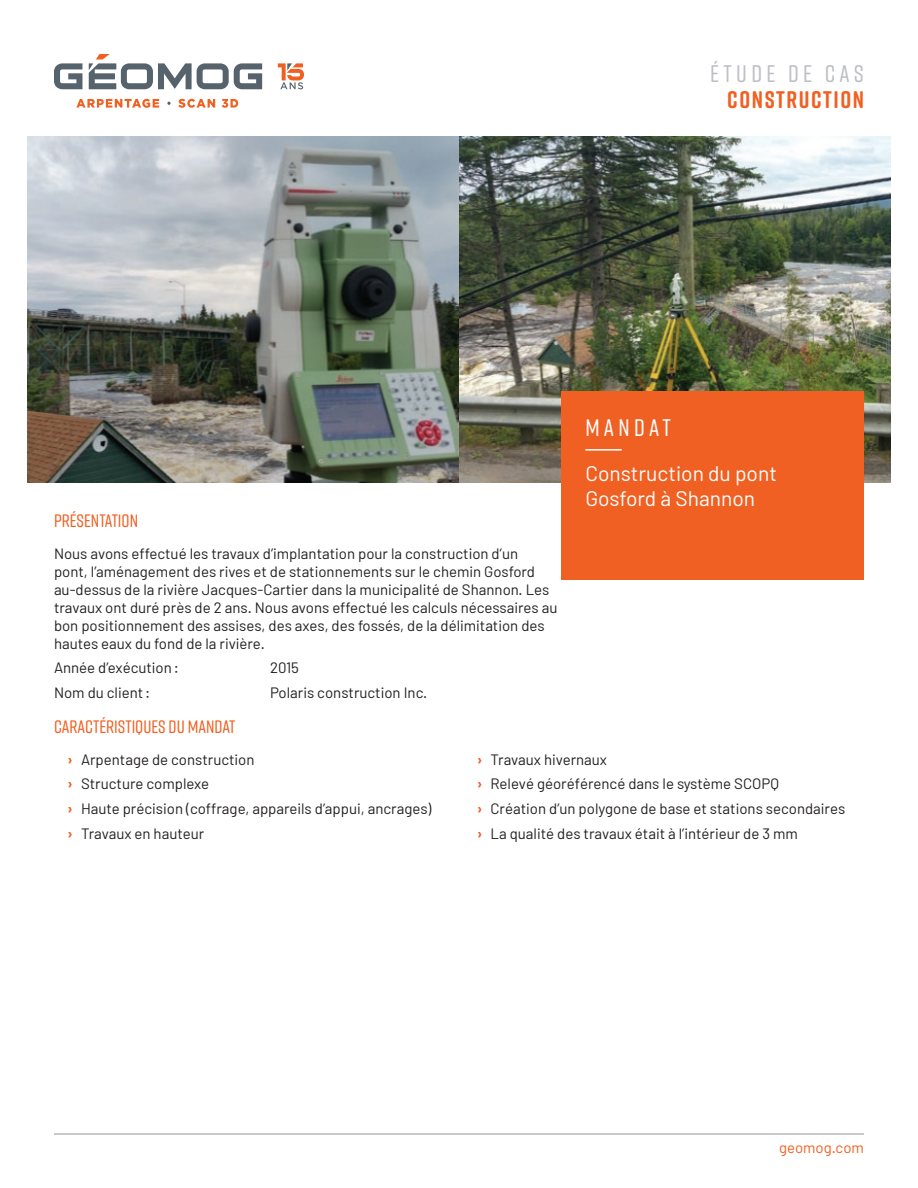
<style>
.page{position:relative;width:918px;height:1188px;background:#fff}
.page>*{position:absolute;margin:0;border:0;box-sizing:border-box;transform-origin:0 0}
.t1{font:700 24px "Rift Soft";letter-spacing:.065em;color:#f06022}
.t2{font:500 24px "Rift Soft";letter-spacing:.18em;color:#bdbfc4}
.t3{font:500 24px "Rift Soft";letter-spacing:.18em;color:#fff}
.t4{font:21px/25.2px "Barlow";color:#fff}
.titres{font:500 18px "Rift Soft";color:#f06022}
.courant{font:15px/18px "Barlow";color:#231f20}
.t5{font:15px "Barlow";color:#f06022}
.s1{font-weight:700;color:#f06022}
</style>
<div class="page">
<svg style="left:76px;top:99px;width:83px;height:9px"></svg>
<svg style="left:178px;top:99px;width:37px;height:9px"></svg>
<svg style="left:222px;top:99px;width:16px;height:9px"></svg>
<svg style="left:54px;top:63px;width:28px;height:26px"></svg>
<svg style="left:89px;top:54px;width:173px;height:35px"></svg>
<svg style="left:167px;top:102px;width:4px;height:3px"></svg>
<svg style="left:278px;top:63px;width:26px;height:26px"></svg>
<hr style="left:54px;top:1133px;width:810px;height:2px;background:#9ca0a7">
<img style="left:27px;top:136px;width:864px;height:347px">
<div style="left:562px;top:392px;width:302px;height:188px;background:#f06022"></div>
<hr style="left:585px;top:449px;width:37px;height:2px;background:#fff">
<h1 class="t2" style="left:710px;top:57px;width:155px">ÉTUDE DE CAS</h1>
<h1 class="t1" style="left:727px;top:82px;width:138px">CONSTRUCTION</h1>
<p class="t3" style="left:585px;top:410px;width:87px">MANDAT</p>
<p class="t4" style="left:585px;top:460px;width:193px">Construction du pont<br>Gosford à Shannon</p>
<p class="titres" style="left:54px;top:508px;width:86px">PRÉSENTATION</p>
<p class="courant" style="left:54px;top:544px;width:505px">Nous avons effectué les travaux d’implantation pour la construction d’un<br>pont, l’aménagement des rives et de stationnements sur le chemin Gosford au-dessus de la rivière Jacques-Cartier dans la municipalité de Shannon. Les travaux ont duré près de 2 ans. Nous avons effectué les calculs nécessaires au bon positionnement des assises, des axes, des fossés, de la délimitation des hautes eaux du fond de la rivière.</p>
<p class="courant" style="left:54px;top:659px;width:126px">Année d’exécution:</p>
<p class="courant" style="left:270px;top:659px;width:30px">2015</p>
<p class="courant" style="left:54px;top:683px;width:98px">Nom du client:</p>
<p class="courant" style="left:270px;top:683px;width:159px">Polaris construction Inc.</p>
<p class="titres" style="left:54px;top:714px;width:183px">CARACTÉRISTIQUES DU MANDAT</p>
<p class="courant" style="left:68px;top:750px;width:189px"><span class="s1">›</span> Arpentage de construction</p>
<p class="courant" style="left:68px;top:775px;width:143px"><span class="s1">›</span> Structure complexe</p>
<p class="courant" style="left:68px;top:799px;width:366px"><span class="s1">›</span> Haute précision (coffrage, appareils d’appui, ancrages)</p>
<p class="courant" style="left:68px;top:824px;width:138px"><span class="s1">›</span> Travaux en hauteur</p>
<p class="courant" style="left:477px;top:750px;width:132px"><span class="s1">›</span> Travaux hivernaux</p>
<p class="courant" style="left:477px;top:775px;width:304px"><span class="s1">›</span> Relevé géoréférencé dans le système SCOPQ</p>
<p class="courant" style="left:477px;top:799px;width:370px"><span class="s1">›</span> Création d’un polygone de base et stations secondaires</p>
<p class="courant" style="left:477px;top:824px;width:322px"><span class="s1">›</span> La qualité des travaux était à l’intérieur de 3 mm</p>
<p class="t5" style="left:779px;top:1138px;width:86px">geomog.com</p>
</div>
